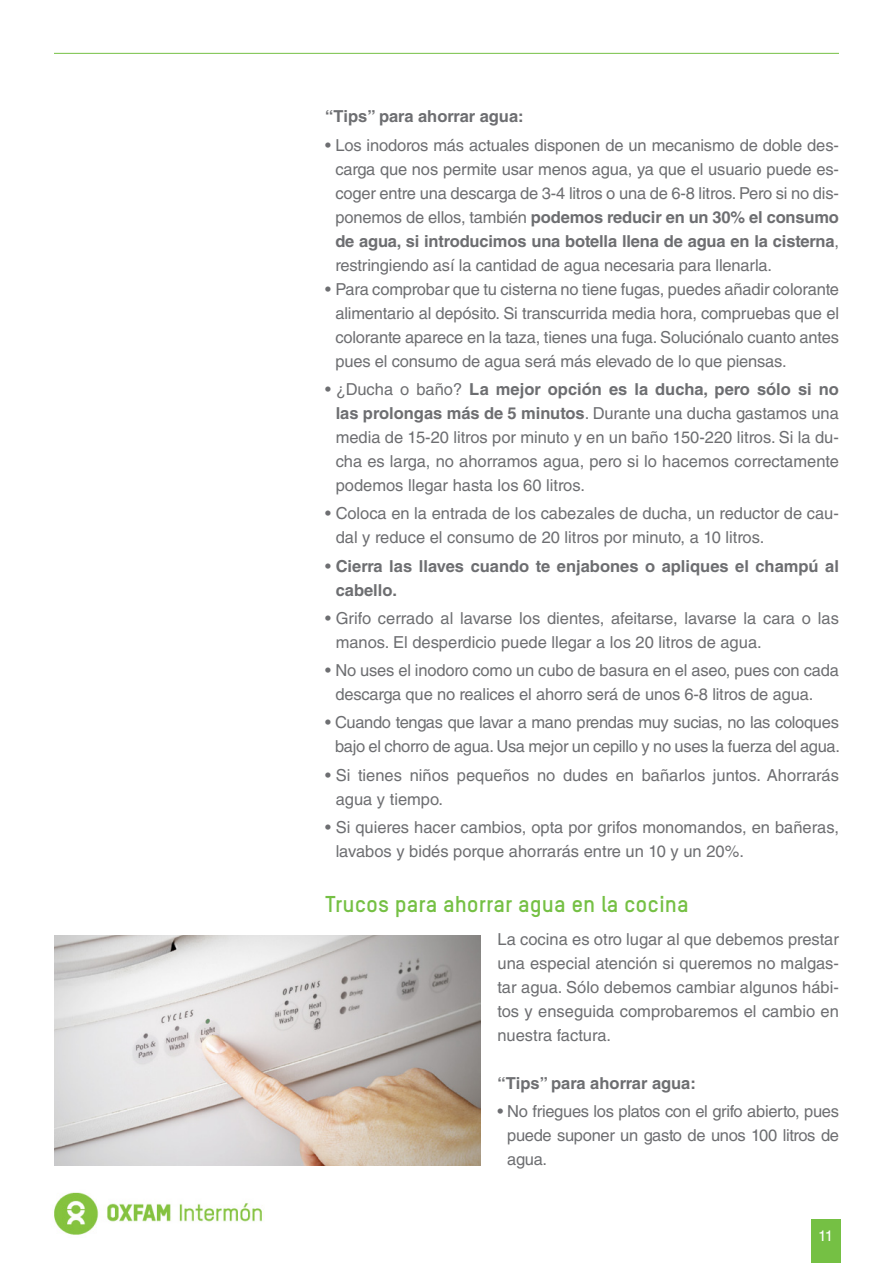
<style>
.page{position:relative;width:893px;height:1263px;background:#fff}
.page>*{position:absolute;margin:0;border:0;box-sizing:border-box;transform-origin:0 0}
.t1{font:700 22.5px "Oxfam TSTARPRO";color:#75c044}
.t2{font:16.5px/24px "Helvetica LT Std";letter-spacing:-.01em;color:#6d6e71;text-align:justify}
.t3{font:700 16.5px/24px "Helvetica LT Std";color:#6d6e71}
.t4{font:15px "Helvetica LT Std";color:#fff}
.s1{font-weight:700}
.s2{font-weight:400}
</style>
<div class="page">
<div style="left:811px;top:1220px;width:30px;height:43px;background:#75c044"></div>
<hr style="left:54px;top:53px;width:785px;height:1px;background:#75c044">
<img style="left:54px;top:1192px;width:208px;height:43px">
<img style="left:54px;top:936px;width:426px;height:229px">
<p class="t3" style="left:325px;top:104px;width:200px">“Tips” para ahorrar agua:</p>
<p class="t2" style="left:335px;top:133px;width:505px;text-indent:-10px">• Los inodoros más actuales disponen de un mecanismo de doble des&shy;carga que nos permite usar menos agua, ya que el usuario puede es&shy;coger entre una descarga de 3-4 litros o una de 6-8 litros. Pero si no dis&shy;ponemos de ellos, también <span class="s1">podemos reducir en un 30% el consumo de agua, si introducimos una botella llena de agua en la cisterna</span>, restringiendo así la cantidad de agua necesaria para llenarla.</p>
<p class="t2" style="left:335px;top:277px;width:505px;text-indent:-10px">• Para comprobar que tu cisterna no tiene fugas, puedes añadir colorante alimentario al depósito. Si transcurrida media hora, compruebas que el colorante aparece en la taza, tienes una fuga. Soluciónalo cuanto antes pues el consumo de agua será más elevado de lo que piensas.</p>
<p class="t2" style="left:336px;top:377px;width:505px;text-indent:-10px">• ¿Ducha o baño? <span class="s1">La mejor opción es la ducha, pero sólo si no las prolongas más de 5 minutos</span>. Durante una ducha gastamos una media de 15-20 litros por minuto y en un baño 150-220 litros. Si la du&shy;cha es larga, no ahorramos agua, pero si lo hacemos correctamente podemos llegar hasta los 60 litros.</p>
<p class="t2" style="left:336px;top:501px;width:505px;text-indent:-10px">• Coloca en la entrada de los cabezales de ducha, un reductor de cau&shy;dal y reduce el consumo de 20 litros por minuto, a 10 litros.</p>
<p class="t3" style="left:336px;top:553px;width:505px;text-indent:-10px"><span class="s2">•</span> Cierra las llaves cuando te enjabones o apliques el champú al cabello.</p>
<p class="t2" style="left:336px;top:606px;width:505px;text-indent:-10px">• Grifo cerrado al lavarse los dientes, afeitarse, lavarse la cara o las manos. El desperdicio puede llegar a los 20 litros de agua.</p>
<p class="t2" style="left:335px;top:658px;width:505px;text-indent:-10px">• No uses el inodoro como un cubo de basura en el aseo, pues con cada descarga que no realices el ahorro será de unos 6-8 litros de agua.</p>
<p class="t2" style="left:325px;top:710px;width:516px;text-align:center">• Cuando tengas que lavar a mano prendas muy sucias, no las coloques bajo el chorro de agua. Usa mejor un cepillo y no uses la fuerza del agua.</p>
<p class="t2" style="left:336px;top:763px;width:505px;text-indent:-10px">• Si tienes niños pequeños no dudes en bañarlos juntos. Ahorrarás agua y tiempo.</p>
<p class="t2" style="left:336px;top:815px;width:505px;text-indent:-10px">• Si quieres hacer cambios, opta por grifos monomandos, en bañeras, lavabos y bidés porque ahorrarás entre un 10 y un 20%.</p>
<h1 class="t1" style="left:325px;top:887px;width:365px">Trucos para ahorrar agua en la cocina</h1>
<p class="t2" style="left:497px;top:927px;width:343px">La cocina es otro lugar al que debemos prestar una especial atención si queremos no malgas&shy;tar agua. Sólo debemos cambiar algunos hábi&shy;tos y enseguida comprobaremos el cambio en nuestra factura.</p>
<p class="t3" style="left:497px;top:1070px;width:200px">“Tips” para ahorrar agua:</p>
<p class="t2" style="left:507px;top:1099px;width:333px;text-indent:-10px">• No friegues los platos con el grifo abierto, pues puede suponer un gasto de unos 100 litros de agua.</p>
<p class="t4" style="left:818px;top:1227px;width:16px">11</p>
</div>
